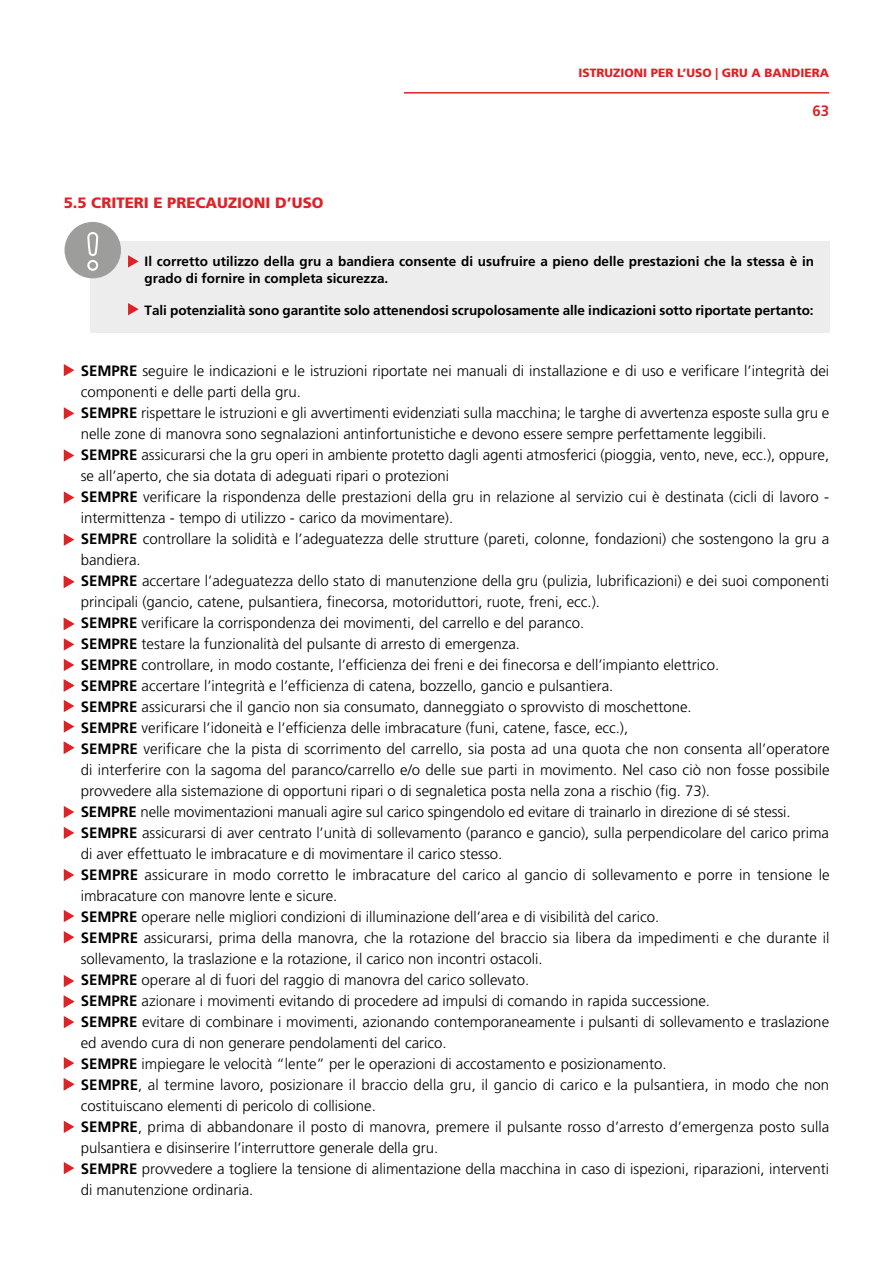
<style>
.page{position:relative;width:893px;height:1263px;background:#fff}
.page>*{position:absolute;margin:0;border:0;box-sizing:border-box;transform-origin:0 0}
.t1{font:300 15px/21px "Frutiger LT Std";color:#000}
.t2{font:900 15px "Frutiger LT Std";color:#de2327}
.t3{font:700 15px "Frutiger LT Std";color:#de2327}
.t4{font:700 13.5px/16.2px "Frutiger LT Std";color:#000}
.t5{font:900 12px "Frutiger LT Std";color:#de2327}
.s1{font-weight:700}
</style>
<div class="page">
<hr style="left:404px;top:92px;width:425px;height:2px;background:#de2327">
<div style="left:90px;top:241px;width:739px;height:92px;background:#ededed"></div>
<div style="left:65px;top:222px;width:56px;height:56px;background:#9d9d9c;border-radius:50%"></div>
<svg style="left:87px;top:232px;width:12px;height:39px"></svg>
<svg style="left:128px;top:255px;width:11px;height:13px"></svg>
<svg style="left:128px;top:303px;width:11px;height:12px"></svg>
<svg style="left:64px;top:364px;width:10px;height:12px"></svg>
<svg style="left:64px;top:407px;width:10px;height:12px"></svg>
<svg style="left:64px;top:449px;width:10px;height:13px"></svg>
<svg style="left:64px;top:491px;width:10px;height:13px"></svg>
<svg style="left:64px;top:533px;width:10px;height:13px"></svg>
<svg style="left:64px;top:576px;width:10px;height:12px"></svg>
<svg style="left:64px;top:618px;width:10px;height:12px"></svg>
<svg style="left:64px;top:679px;width:10px;height:13px"></svg>
<svg style="left:64px;top:995px;width:10px;height:13px"></svg>
<svg style="left:64px;top:741px;width:10px;height:13px"></svg>
<svg style="left:64px;top:1078px;width:10px;height:12px"></svg>
<svg style="left:64px;top:1162px;width:10px;height:12px"></svg>
<svg style="left:64px;top:659px;width:10px;height:12px"></svg>
<svg style="left:64px;top:975px;width:10px;height:12px"></svg>
<svg style="left:64px;top:720px;width:10px;height:13px"></svg>
<svg style="left:64px;top:1057px;width:10px;height:12px"></svg>
<svg style="left:64px;top:1121px;width:10px;height:12px"></svg>
<svg style="left:64px;top:827px;width:10px;height:12px"></svg>
<svg style="left:64px;top:869px;width:10px;height:12px"></svg>
<svg style="left:64px;top:910px;width:10px;height:12px"></svg>
<svg style="left:64px;top:931px;width:10px;height:12px"></svg>
<svg style="left:64px;top:638px;width:10px;height:13px"></svg>
<svg style="left:64px;top:700px;width:10px;height:12px"></svg>
<svg style="left:64px;top:1016px;width:10px;height:12px"></svg>
<svg style="left:64px;top:806px;width:10px;height:12px"></svg>
<p class="t5" style="left:578px;top:65px;width:252px">ISTRUZIONI PER L’USO | GRU A BANDIERA</p>
<p class="t2" style="left:64px;top:194px;width:261px">5.5 CRITERI E PRECAUZIONI D’USO</p>
<p class="t3" style="left:812px;top:102px;width:18px">63</p>
<p class="t4" style="left:145px;top:254px;width:671px">Il corretto utilizzo della gru a bandiera consente di usufruire a pieno delle prestazioni che la stessa è in grado di fornire in completa sicurezza.</p>
<p class="t4" style="left:145px;top:302px;width:671px">Tali potenzialità sono garantite solo attenendosi scrupolosamente alle indicazioni sotto riportate pertanto:</p>
<p class="t1" style="left:81px;top:361px;width:750px"><span class="s1">SEMPRE</span> seguire le indicazioni e le istruzioni riportate nei manuali di installazione e di uso e verificare l’integrità dei componenti e delle parti della gru.<br><span class="s1">SEMPRE</span> rispettare le istruzioni e gli avvertimenti evidenziati sulla macchina; le targhe di avvertenza esposte sulla gru e nelle zone di manovra sono segnalazioni antinfortunistiche e devono essere sempre perfettamente leggibili.<br><span class="s1">SEMPRE</span> assicurarsi che la gru operi in ambiente protetto dagli agenti atmosferici (pioggia, vento, neve, ecc.), oppure, se all’aperto, che sia dotata di adeguati ripari o protezioni<br><span class="s1">SEMPRE</span> verificare la rispondenza delle prestazioni della gru in relazione al servizio cui è destinata (cicli di lavoro - intermittenza - tempo di utilizzo - carico da movimentare).<br><span class="s1">SEMPRE</span> controllare la solidità e l’adeguatezza delle strutture (pareti, colonne, fondazioni) che sostengono la gru a bandiera.<br><span class="s1">SEMPRE</span> accertare l’adeguatezza dello stato di manutenzione della gru (pulizia, lubrificazioni) e dei suoi componenti principali (gancio, catene, pulsantiera, finecorsa, motoriduttori, ruote, freni, ecc.).<br><span class="s1">SEMPRE</span> verificare la corrispondenza dei movimenti, del carrello e del paranco.<br><span class="s1">SEMPRE</span> testare la funzionalità del pulsante di arresto di emergenza.<br><span class="s1">SEMPRE</span> controllare, in modo costante, l’efficienza dei freni e dei finecorsa e dell’impianto elettrico.<br><span class="s1">SEMPRE</span> accertare l’integrità e l’efficienza di catena, bozzello, gancio e pulsantiera.<br><span class="s1">SEMPRE</span> assicurarsi che il gancio non sia consumato, danneggiato o sprovvisto di moschettone.<br><span class="s1">SEMPRE</span> verificare l’idoneità e l’efficienza delle imbracature (funi, catene, fasce, ecc.),<br><span class="s1">SEMPRE</span> verificare che la pista di scorrimento del carrello, sia posta ad una quota che non consenta all’operatore di interferire con la sagoma del paranco/carrello e/o delle sue parti in movimento. Nel caso ciò non fosse possibile provvedere alla sistemazione di opportuni ripari o di segnaletica posta nella zona a rischio (fig. 73).<br><span class="s1">SEMPRE</span> nelle movimentazioni manuali agire sul carico spingendolo ed evitare di trainarlo in direzione di sé stessi.<br><span class="s1">SEMPRE</span> assicurarsi di aver centrato l’unità di sollevamento (paranco e gancio), sulla perpendicolare del carico prima di aver effettuato le imbracature e di movimentare il carico stesso.<br><span class="s1">SEMPRE</span> assicurare in modo corretto le imbracature del carico al gancio di sollevamento e porre in tensione le imbracature con manovre lente e sicure.<br><span class="s1">SEMPRE</span> operare nelle migliori condizioni di illuminazione dell’area e di visibilità del carico.<br><span class="s1">SEMPRE</span> assicurarsi, prima della manovra, che la rotazione del braccio sia libera da impedimenti e che durante il sollevamento, la traslazione e la rotazione, il carico non incontri ostacoli.<br><span class="s1">SEMPRE</span> operare al di fuori del raggio di manovra del carico sollevato.<br><span class="s1">SEMPRE</span> azionare i movimenti evitando di procedere ad impulsi di comando in rapida successione.<br><span class="s1">SEMPRE</span> evitare di combinare i movimenti, azionando contemporaneamente i pulsanti di sollevamento e traslazione ed avendo cura di non generare pendolamenti del carico.<br><span class="s1">SEMPRE</span> impiegare le velocità “lente” per le operazioni di accostamento e posizionamento.<br><span class="s1">SEMPRE</span>, al termine lavoro, posizionare il braccio della gru, il gancio di carico e la pulsantiera, in modo che non costituiscano elementi di pericolo di collisione.<br><span class="s1">SEMPRE</span>, prima di abbandonare il posto di manovra, premere il pulsante rosso d’arresto d’emergenza posto sulla pulsantiera e disinserire l’interruttore generale della gru.<br><span class="s1">SEMPRE</span> provvedere a togliere la tensione di alimentazione della macchina in caso di ispezioni, riparazioni, interventi di manutenzione ordinaria.</p>
</div>
